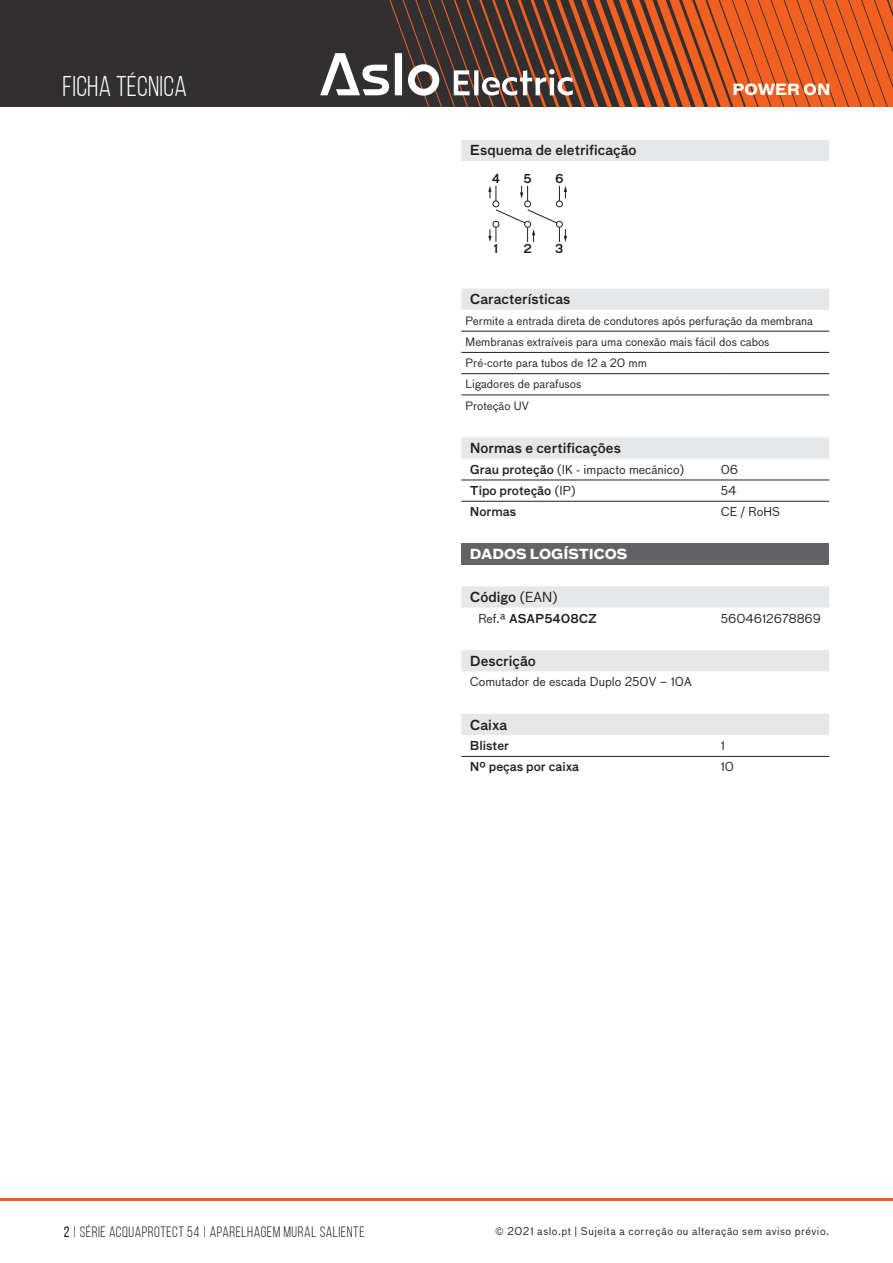
<style>
.page{position:relative;width:893px;height:1263px;background:#fff}
.page>*{position:absolute;margin:0;border:0;box-sizing:border-box;transform-origin:0 0}
.t1{font:28.5px "Bebas Neue";letter-spacing:.01em;color:#fff}
.t2{font:15px "Bebas Neue";letter-spacing:.04em;color:#231f20}
.t3{font:700 15px "Bau LF";color:#fff}
.t4{font:500 13.5px "Bau LF";color:#231f20}
.t5{font:700 13.5px "Bau LF";color:#fff}
.t6{font:12px "Bau LF";color:#231f20}
.t7{font:500 12px "Bau LF";color:#231f20}
.t8{font:11.25px/21.3px "Bau LF";color:#231f20}
.t9{font:10.5px "Bau LF";letter-spacing:.045em;color:#231f20}
.s1{font-weight:500}
.s2{font-weight:400}
.s3{font-style:inherit}
.s4{font-family:"Avant Garde IT Cby BT"}
</style>
<div class="page">
<div style="left:0;top:0;width:893px;height:106px;background:#312f30"></div>
<hr style="left:0;top:1198px;width:893px;height:3px;background:#f15b2a">
<svg style="left:320px;top:0;width:573px;height:106px"></svg>
<svg style="left:461px;top:140px;width:368px;height:595px"></svg>
<div style="left:461px;top:544px;width:368px;height:21px;background:#636366"></div>
<hr style="left:461px;top:756px;width:260px;height:1px;background:#231f20">
<hr style="left:721px;top:756px;width:108px;height:1px;background:#231f20">
<hr style="left:461px;top:331px;width:260px;height:1px;background:#231f20">
<hr style="left:721px;top:331px;width:108px;height:1px;background:#231f20">
<hr style="left:461px;top:352px;width:260px;height:1px;background:#231f20">
<hr style="left:721px;top:352px;width:108px;height:1px;background:#231f20">
<hr style="left:461px;top:373px;width:260px;height:1px;background:#231f20">
<hr style="left:721px;top:373px;width:108px;height:1px;background:#231f20">
<hr style="left:461px;top:395px;width:260px;height:1px;background:#231f20">
<hr style="left:721px;top:395px;width:108px;height:1px;background:#231f20">
<hr style="left:461px;top:480px;width:260px;height:1px;background:#231f20">
<hr style="left:721px;top:480px;width:108px;height:1px;background:#231f20">
<hr style="left:461px;top:501px;width:260px;height:1px;background:#231f20">
<hr style="left:721px;top:501px;width:108px;height:1px;background:#231f20">
<svg style="left:488px;top:186px;width:79px;height:56px"></svg>
<div style="left:556px;top:221px;width:7px;height:6px;border:1px solid #231f20;border-radius:50%"></div>
<h1 class="t1" style="left:63px;top:70px;width:126px">FICHA TÉCNICA</h1>
<p class="t4" style="left:470px;top:141px;width:168px">Esquema de eletrificação</p>
<p class="t7" style="left:492px;top:171px;width:10px">4</p>
<p class="t7" style="left:523px;top:171px;width:10px">5</p>
<p class="t7" style="left:555px;top:171px;width:10px">6</p>
<p class="t7" style="left:494px;top:240px;width:6px">1</p>
<p class="t7" style="left:523px;top:240px;width:10px">2</p>
<p class="t7" style="left:555px;top:240px;width:10px">3</p>
<h2 class="t3" style="left:732px;top:79px;width:99px">POWER ON</h2>
<p class="t4" style="left:470px;top:290px;width:102px">Características</p>
<p class="t8" style="left:466px;top:310px;width:349px">Permite a entrada direta de condutores após perfuração da membrana Membranas extraíveis para uma conexão mais fácil dos cabos Pré-corte para tubos de 12 a 20 mm<br>Ligadores de parafusos<br>Proteção UV</p>
<p class="t4" style="left:470px;top:439px;width:153px">Normas e certificações</p>
<p class="t6" style="left:470px;top:461px;width:216px"><span class="s1">Grau proteção</span> (IK - impacto mecânico)</p>
<p class="t6" style="left:721px;top:461px;width:19px">06</p>
<p class="t7" style="left:470px;top:482px;width:107px">Tipo proteção <span class="s2">(IP)</span></p>
<p class="t6" style="left:721px;top:482px;width:17px">54</p>
<p class="t7" style="left:470px;top:503px;width:48px">Normas</p>
<p class="t6" style="left:721px;top:503px;width:61px">CE / RoHS</p>
<p class="t5" style="left:470px;top:545px;width:159px">DADOS LOGÍSTICOS</p>
<p class="t4" style="left:470px;top:587px;width:90px">Código <span class="s2">(EAN)</span></p>
<p class="t7" style="left:478px;top:610px;width:120px"><span class="s2">Ref.ª</span> ASAP5408CZ</p>
<p class="t6" style="left:721px;top:610px;width:102px">5604612678869</p>
<p class="t4" style="left:470px;top:651px;width:68px">Descrição</p>
<p class="t6" style="left:470px;top:673px;width:223px">Comutador de escada Duplo 250V – 10A</p>
<p class="t4" style="left:470px;top:715px;width:39px">Caixa</p>
<p class="t7" style="left:470px;top:737px;width:41px">Blister</p>
<p class="t6" style="left:721px;top:737px;width:6px">1</p>
<p class="t7" style="left:470px;top:759px;width:111px">Nº peças por caixa</p>
<p class="t6" style="left:721px;top:759px;width:15px">10</p>
<h2 class="t2" style="left:64px;top:1223px;width:302px"><span class="s3">2</span> | SÉRIE ACQUAPROTECT 54 | APARELHAGEM MURAL SALIENTE</h2>
<p class="t9" style="left:495px;top:1224px;width:336px"><span class="s4">©</span> 2021 aslo.pt | Sujeita a correção ou alteração sem aviso prévio.</p>
</div>
